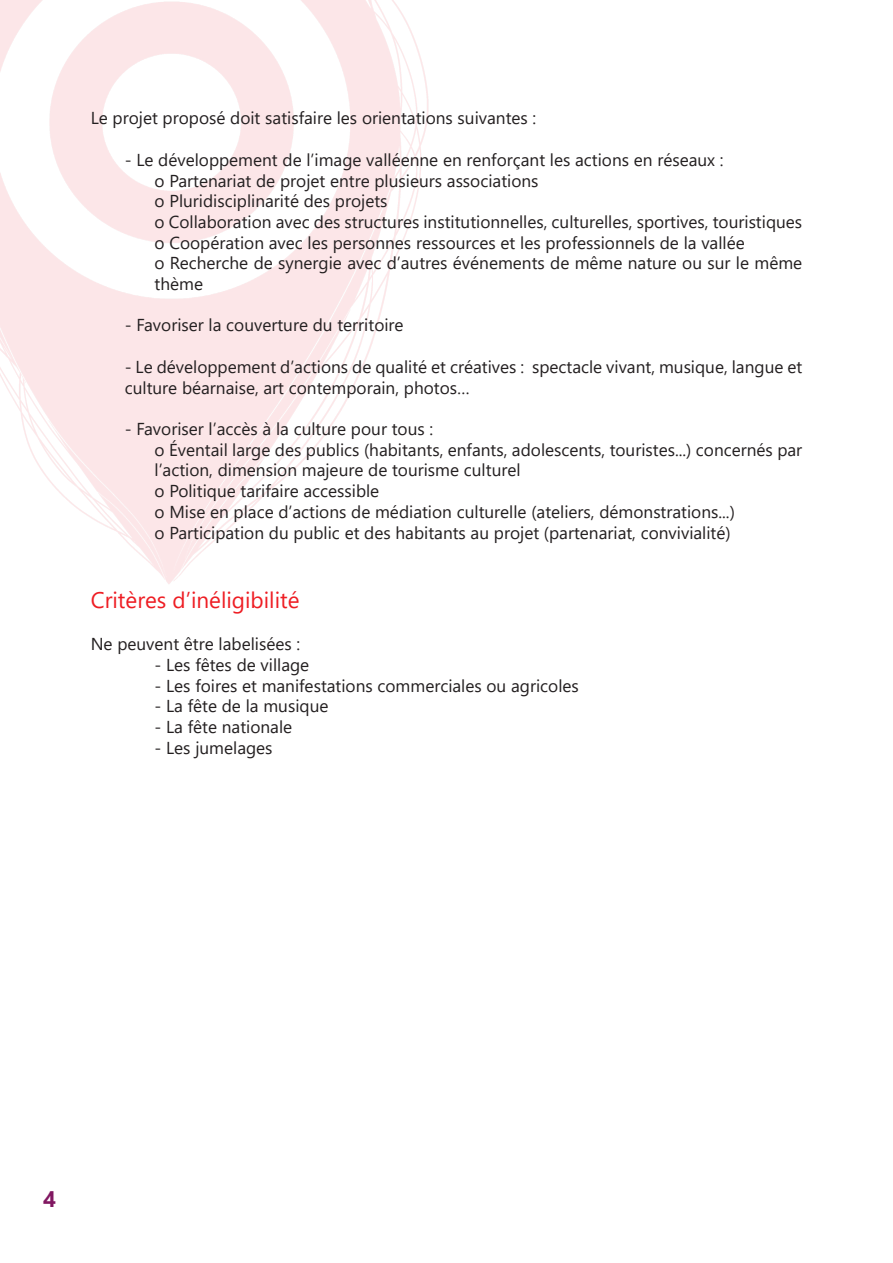
<style>
.page{position:relative;width:893px;height:1263px;background:#fff}
.page>*{position:absolute;margin:0;border:0;box-sizing:border-box;transform-origin:0 0}
.t1{font:22.5px "Segoe UI";color:#ee1d23}
.t2{font:700 22.5px "Segoe UI";color:#811761}
.t3{font:17.25px/20.7px "Segoe UI";color:#231f20}
</style>
<div class="page">
<img style="left:0;top:0;width:429px;height:584px">
<p class="t3" style="left:91px;top:106px;width:447px">Le projet proposé doit satisfaire les orientations suivantes :</p>
<p class="t3" style="left:125px;top:148px;width:600px">- Le développement de l’image valléenne en renforçant les actions en réseaux :</p>
<p class="t3" style="left:155px;top:169px;width:385px">o Partenariat de projet entre plusieurs associations</p>
<p class="t3" style="left:155px;top:189px;width:235px">o Pluridisciplinarité des projets</p>
<p class="t3" style="left:155px;top:210px;width:649px">o Collaboration avec des structures institutionnelles, culturelles, sportives, touristiques</p>
<p class="t3" style="left:155px;top:231px;width:592px">o Coopération avec les personnes ressources et les professionnels de la vallée</p>
<p class="t3" style="left:155px;top:251px;width:649px">o Recherche de synergie avec d’autres événements de même nature ou sur le même thème</p>
<p class="t3" style="left:125px;top:313px;width:280px">- Favoriser la couverture du territoire</p>
<p class="t3" style="left:125px;top:355px;width:679px">- Le développement d’actions de qualité et créatives : spectacle vivant, musique, langue et culture béarnaise, art contemporain, photos…</p>
<p class="t3" style="left:125px;top:417px;width:310px">- Favoriser l’accès à la culture pour tous :</p>
<p class="t3" style="left:155px;top:438px;width:649px">o Éventail large des publics (habitants, enfants, adolescents, touristes...) concernés par l’action, dimension majeure de tourisme culturel</p>
<p class="t3" style="left:155px;top:479px;width:226px">o Politique tarifaire accessible</p>
<p class="t3" style="left:155px;top:500px;width:582px">o Mise en place d’actions de médiation culturelle (ateliers, démonstrations...)</p>
<p class="t3" style="left:155px;top:520px;width:578px">o Participation du public et des habitants au projet (partenariat, convivialité)</p>
<p class="t1" style="left:91px;top:579px;width:210px">Critères d’inéligibilité</p>
<p class="t3" style="left:91px;top:632px;width:211px">Ne peuvent être labelisées :</p>
<p class="t3" style="left:155px;top:653px;width:156px">- Les fêtes de village</p>
<p class="t3" style="left:155px;top:673px;width:426px">- Les foires et manifestations commerciales ou agricoles</p>
<p class="t3" style="left:155px;top:694px;width:175px">- La fête de la musique</p>
<p class="t3" style="left:155px;top:715px;width:139px">- La fête nationale</p>
<p class="t3" style="left:155px;top:736px;width:120px">- Les jumelages</p>
<h1 class="t2" style="left:43px;top:1178px;width:14px">4</h1>
</div>
